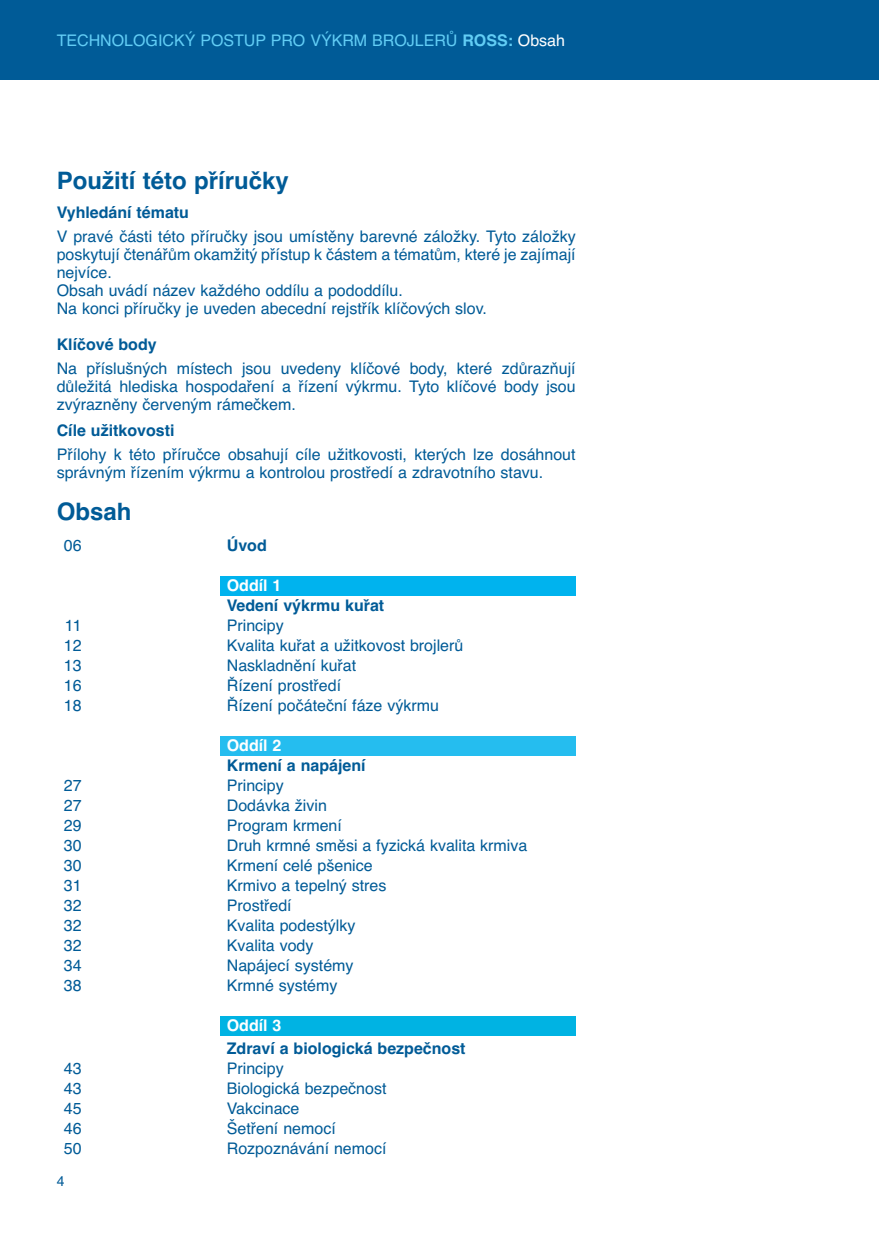
<style>
.page{position:relative;width:879px;height:1248px;background:#fff}
.page>*{position:absolute;margin:0;border:0;box-sizing:border-box;transform-origin:0 0}
.t1{font:700 24px "Helvetica";color:#005b97}
.t2{font:16px/18px "Helvetica";color:#005b97}
.t3{font:700 16px "Helvetica";color:#005b97}
.t4{font:16px "Helvetica";color:#62cdf5}
.t5{font:700 16px "Helvetica";color:#fff}
.t6{font:14px "Helvetica";color:#005b97}
.s1{font-weight:700}
.s2{color:#fff}
</style>
<div class="page">
<div style="left:220px;top:576px;width:355px;height:20px;background:#00b3ee"></div>
<div style="left:220px;top:736px;width:356px;height:20px;background:#25bdef"></div>
<div style="left:220px;top:1016px;width:355px;height:20px;background:#00b3e3"></div>
<div style="left:0;top:0;width:879px;height:79px;background:#005b97"></div>
<p class="t4" style="left:57px;top:31px;width:510px">TECHNOLOGICKÝ POSTUP PRO VÝKRM BROJLERŮ <span class="s1">ROSS:</span> <span class="s2">Obsah</span></p>
<h1 class="t1" style="left:57px;top:167px;width:233px">Použití této příručky</h1>
<p class="t3" style="left:57px;top:203px;width:134px">Vyhledání tématu</p>
<p class="t2" style="left:57px;top:227px;width:520px">V pravé části této příručky jsou umístěny barevné záložky. Tyto záložky poskytují čtenářům okamžitý přístup k částem a tématům, které je zajímají nejvíce.<br>Obsah uvádí název každého oddílu a pododdílu.<br>Na konci příručky je uveden abecední rejstřík klíčových slov.</p>
<p class="t3" style="left:57px;top:335px;width:102px">Klíčové body</p>
<p class="t2" style="left:57px;top:359px;width:520px;text-align:justify">Na příslušných místech jsou uvedeny klíčové body, které zdůrazňují důležitá hlediska hospodaření a řízení výkrmu. Tyto klíčové body jsou zvýrazněny červeným rámečkem.</p>
<p class="t3" style="left:57px;top:421px;width:119px">Cíle užitkovosti</p>
<p class="t2" style="left:57px;top:445px;width:520px">Přílohy k této příručce obsahují cíle užitkovosti, kterých lze dosáhnout správným řízením výkrmu a kontrolou prostředí a zdravotního stavu.</p>
<h1 class="t1" style="left:57px;top:497px;width:76px">Obsah</h1>
<p class="t2" style="left:64px;top:536px;width:19px">06</p>
<p class="t3" style="left:227px;top:536px;width:41px">Úvod</p>
<p class="t5" style="left:227px;top:576px;width:56px">Oddíl 1</p>
<p class="t3" style="left:227px;top:596px;width:159px">Vedení výkrmu kuřat</p>
<p class="t2" style="left:65px;top:616px;width:18px">11</p>
<p class="t2" style="left:227px;top:616px;width:58px">Principy</p>
<p class="t2" style="left:64px;top:636px;width:19px">12</p>
<p class="t2" style="left:227px;top:636px;width:238px">Kvalita kuřat a užitkovost brojlerů</p>
<p class="t2" style="left:64px;top:656px;width:19px">13</p>
<p class="t2" style="left:227px;top:656px;width:131px">Naskladnění kuřat</p>
<p class="t2" style="left:64px;top:676px;width:19px">16</p>
<p class="t2" style="left:227px;top:676px;width:116px">Řízení prostředí</p>
<p class="t2" style="left:64px;top:696px;width:19px">18</p>
<p class="t2" style="left:227px;top:696px;width:214px">Řízení počáteční fáze výkrmu</p>
<p class="t5" style="left:227px;top:736px;width:56px">Oddíl 2</p>
<p class="t3" style="left:227px;top:756px;width:140px">Krmení a napájení</p>
<p class="t2" style="left:64px;top:776px;width:19px">27</p>
<p class="t2" style="left:227px;top:776px;width:58px">Principy</p>
<p class="t2" style="left:64px;top:796px;width:19px">27</p>
<p class="t2" style="left:227px;top:796px;width:102px">Dodávka živin</p>
<p class="t2" style="left:64px;top:816px;width:19px">29</p>
<p class="t2" style="left:227px;top:816px;width:117px">Program krmení</p>
<p class="t2" style="left:64px;top:836px;width:19px">30</p>
<p class="t2" style="left:227px;top:836px;width:302px">Druh krmné směsi a fyzická kvalita krmiva</p>
<p class="t2" style="left:64px;top:856px;width:19px">30</p>
<p class="t2" style="left:227px;top:856px;width:147px">Krmení celé pšenice</p>
<p class="t2" style="left:64px;top:876px;width:19px">31</p>
<p class="t2" style="left:227px;top:876px;width:161px">Krmivo a tepelný stres</p>
<p class="t2" style="left:64px;top:896px;width:19px">32</p>
<p class="t2" style="left:227px;top:896px;width:66px">Prostředí</p>
<p class="t2" style="left:64px;top:916px;width:19px">32</p>
<p class="t2" style="left:227px;top:916px;width:130px">Kvalita podestýlky</p>
<p class="t2" style="left:64px;top:936px;width:19px">32</p>
<p class="t2" style="left:227px;top:936px;width:88px">Kvalita vody</p>
<p class="t2" style="left:64px;top:956px;width:19px">34</p>
<p class="t2" style="left:227px;top:956px;width:128px">Napájecí systémy</p>
<p class="t2" style="left:64px;top:976px;width:19px">38</p>
<p class="t2" style="left:227px;top:976px;width:112px">Krmné systémy</p>
<p class="t5" style="left:227px;top:1016px;width:56px">Oddíl 3</p>
<p class="t3" style="left:227px;top:1039px;width:240px">Zdraví a biologická bezpečnost</p>
<p class="t2" style="left:64px;top:1059px;width:19px">43</p>
<p class="t2" style="left:227px;top:1059px;width:58px">Principy</p>
<p class="t2" style="left:64px;top:1079px;width:19px">43</p>
<p class="t2" style="left:227px;top:1079px;width:161px">Biologická bezpečnost</p>
<p class="t2" style="left:64px;top:1099px;width:19px">45</p>
<p class="t2" style="left:227px;top:1099px;width:74px">Vakcinace</p>
<p class="t2" style="left:64px;top:1119px;width:19px">46</p>
<p class="t2" style="left:227px;top:1119px;width:110px">Šetření nemocí</p>
<p class="t2" style="left:64px;top:1139px;width:19px">50</p>
<p class="t2" style="left:227px;top:1139px;width:161px">Rozpoznávání nemocí</p>
<p class="t6" style="left:57px;top:1172px;width:9px">4</p>
</div>
